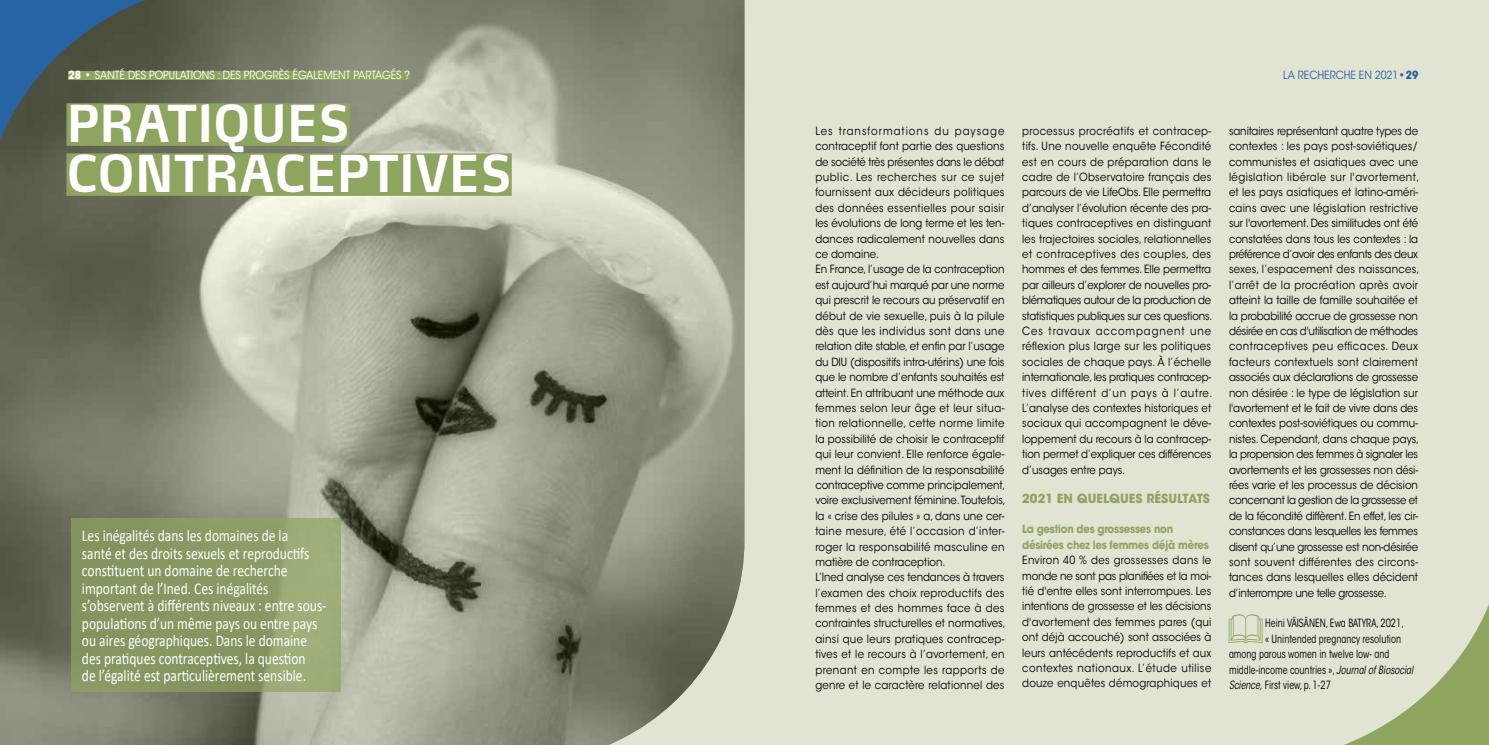
<style>
.page{position:relative;width:1489px;height:745px;background:#fff}
.page>*{position:absolute;margin:0;border:0;box-sizing:border-box;transform-origin:0 0}
.t1{font:700 50.25px/50px "Max OT";letter-spacing:.01em;color:#fff;scale:.87 1}
.t2{font:16.5px/17.5px "Calibri";color:#fff;scale:.82 1}
.t3{font:700 12.5px "ITC Avant Garde Std";color:#8ea560}
.t4{font:11.25px/15.4px "ITC Avant Garde Std";letter-spacing:.01em;color:#000;text-align:justify;scale:.9 1}
.t5{font:condensed 11.25px "ITC Avant Garde Std";color:#000;scale:.9 1}
.t6{font:700 11.25px/15.4px "ITC Avant Garde Std";letter-spacing:-.02em;color:#8ea560;scale:.9 1}
.t7{font:11.25px "ITC Avant Garde Std";color:#fff;scale:.9 1}
.t8{font:11.25px "ITC Avant Garde Std";color:#2764a3;scale:.9 1}
.s1{font-weight:700}
.s2{font-style:italic}
</style>
<div class="page">
<div style="left:0;top:0;width:1488px;height:744px;background:#e1e4d3"></div>
<img style="left:0;top:0;width:744px;height:744px">
<div style="left:66px;top:103px;width:284px;height:43px;background:#8ea560"></div>
<div style="left:66px;top:153px;width:445px;height:43px;background:#8ea560"></div>
<div style="left:71px;top:518px;width:269px;height:173px;background:linear-gradient(to right,#7e8f59,#99aa75)"></div>
<div style="left:68px;top:71px;width:342px;height:8px;background:#8ea560"></div>
<svg style="left:0;top:0;width:219px;height:231px"></svg>
<svg style="left:1346px;top:607px;width:142px;height:137px"></svg>
<p class="t7" style="left:68px;top:68px;width:381px"><span class="s1">28 •</span> SANTÉ DES POPULATIONS : DES PROGRÈS ÉGALEMENT PARTAGÉS ?</p>
<p class="t8" style="left:1283px;top:68px;width:151px">LA RECHERCHE EN 2021<span class="s1">•29</span></p>
<h1 class="t1" style="left:67px;top:98px;width:513px">PRATIQUES<br>CONTRACEPTIVES</h1>
<p class="t2" style="left:82px;top:526px;width:299px">Les inégalités dans les domaines de la<br>santé et des droits sexuels et reproductifs constituent un domaine de recherche important de l’Ined. Ces inégalités s’observent à différents niveaux : entre sous&shy;populations d’un même pays ou entre pays ou aires géographiques. Dans le domaine des pratiques contraceptives, la question<br>de l’égalité est particulièrement sensible.</p>
<p class="t4" style="left:815px;top:123px;width:213px;text-align:left">Les transformations du paysage contraceptif font partie des questions de société très présentes dans le débat public. Les recherches sur ce sujet fournissent aux décideurs politiques des données essentielles pour saisir les évolutions de long terme et les ten&shy;dances radicalement nouvelles dans ce domaine.<br>En France, l’usage de la contraception est aujourd’hui marqué par une norme qui prescrit le recours au préservatif en début de vie sexuelle, puis à la pilule dès que les individus sont dans une relation dite stable, et enfin par l’usage du DIU (dispositifs intra-utérins) une fois que le nombre d’enfants souhaités est atteint. En attribuant une méthode aux femmes selon leur âge et leur situa&shy;tion relationnelle, cette norme limite la possibilité de choisir le contraceptif qui leur convient. Elle renforce égale&shy;ment la définition de la responsabilité contraceptive comme principalement, voire exclusivement féminine. Toutefois, la « crise des pilules » a, dans une cer&shy;taine mesure, été l’occasion d’inter&shy;roger la responsabilité masculine en matière de contraception.<br>L’Ined analyse ces tendances à travers l’examen des choix reproductifs des femmes et des hommes face à des contraintes structurelles et normatives, ainsi que leurs pratiques contracep&shy;tives et le recours à l’avortement, en prenant en compte les rapports de genre et le caractère relationnel des</p>
<p class="t4" style="left:1022px;top:123px;width:213px">processus procréatifs et contracep&shy;tifs. Une nouvelle enquête Fécondité est en cours de préparation dans le cadre de l’Observatoire français des parcours de vie LifeObs. Elle permettra d’analyser l’évolution récente des pra&shy;tiques contraceptives en distinguant les trajectoires sociales, relationnelles et contraceptives des couples, des hommes et des femmes. Elle permettra par ailleurs d’explorer de nouvelles pro&shy;blématiques autour de la production de statistiques publiques sur ces questions.<br>Ces travaux accompagnent une réflexion plus large sur les politiques sociales de chaque pays. À l’échelle internationale, les pratiques contracep&shy;tives différent d’un pays à l’autre.<br>L’analyse des contextes historiques et sociaux qui accompagnent le déve&shy;loppement du recours à la contracep&shy;tion permet d’expliquer ces différences d’usages entre pays.</p>
<p class="t3" style="left:1022px;top:489px;width:189px">2021 EN QUELQUES RÉSULTATS</p>
<p class="t6" style="left:1022px;top:521px;width:209px">La gestion des grossesses non désirées chez les femmes déjà mères</p>
<p class="t4" style="left:1022px;top:552px;width:212px">Environ 40 % des grossesses dans le monde ne sont pas planifiées et la moi&shy;tié d'entre elles sont interrompues. Les intentions de grossesse et les décisions d'avortement des femmes pares (qui ont déjà accouché) sont associées à leurs antécédents reproductifs et aux contextes nationaux. L’étude utilise douze enquêtes démographiques et</p>
<p class="t4" style="left:1228px;top:123px;width:213px">sanitaires représentant quatre types de contextes : les pays post-soviétiques/ communistes et asiatiques avec une législation libérale sur l'avortement, et les pays asiatiques et latino-améri&shy;cains avec une législation restrictive sur l'avortement. Des similitudes ont été constatées dans tous les contextes : la préférence d’avoir des enfants des deux sexes, l’espacement des naissances, l’arrêt de la procréation après avoir atteint la taille de famille souhaitée et la probabilité accrue de grossesse non désirée en cas d'utilisation de méthodes contraceptives peu efficaces. Deux facteurs contextuels sont clairement associés aux déclarations de grossesse non désirée : le type de législation sur l'avortement et le fait de vivre dans des contextes post-soviétiques ou commu&shy;nistes. Cependant, dans chaque pays, la propension des femmes à signaler les avortements et les grossesses non dési&shy;rées varie et les processus de décision concernant la gestion de la grossesse et de la fécondité diffèrent. En effet, les cir&shy;constances dans lesquelles les femmes disent qu’une grossesse est non-désirée sont souvent différentes des circons&shy;tances dans lesquelles elles décident d’interrompre une telle grossesse.</p>
<p class="t5" style="left:1265px;top:616px;width:156px">Heini VÄISÄNEN, Ewa BATYRA, 2021,</p>
<p class="t5" style="left:1265px;top:631px;width:152px">« Unintended pregnancy resolution</p>
<p class="t5" style="left:1228px;top:647px;width:180px">among parous women in twelve low- and</p>
<p class="t5" style="left:1228px;top:662px;width:206px">middle-income countries », <span class="s2">Journal of Biosocial</span></p>
<p class="t5" style="left:1228px;top:677px;width:115px"><span class="s2">Science,</span> First view, p. 1-27</p>
</div>
